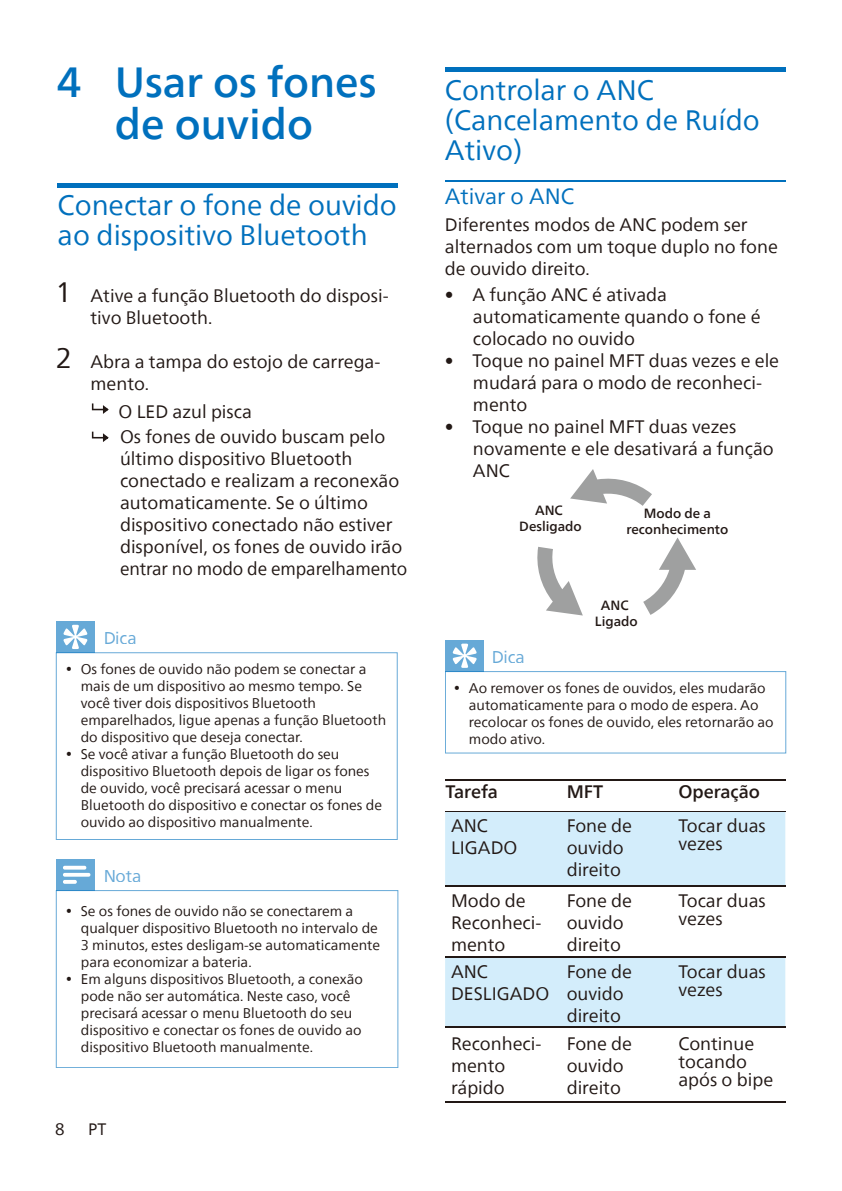
<style>
.page{position:relative;width:842px;height:1191px;background:#fff}
.page>*{position:absolute;margin:0;border:0;box-sizing:border-box;transform-origin:0 0}
.t1{font:500 42px/42px "Neue Frutiger World";color:#0070bd;text-align:center}
.t2{font:28px/30px "Neue Frutiger World";color:#0070bd}
.t3{font:28px "Neue Frutiger World";color:#221815}
.t4{font:22px "Neue Frutiger World";color:#0070bd}
.t5{font:18px/22px "Neue Frutiger World";color:#221815}
.t6{font:500 18px "Neue Frutiger World";color:#221815}
.t7{font:17px "Neue Frutiger World";color:#0070bd}
.t8{font:16.6px "Neue Frutiger World";color:#221815}
.t9{font:14px/17px "Neue Frutiger World";color:#221815}
.t10{font:500 13.4px/16px "Neue Frutiger World";color:#221815;text-align:center}
</style>
<div class="page">
<div style="left:445px;top:812px;width:340px;height:73px;background:#d3edfb"></div>
<hr style="left:445px;top:779px;width:128px;height:1px;background:#221815">
<hr style="left:573px;top:779px;width:108px;height:1px;background:#221815">
<hr style="left:681px;top:779px;width:104px;height:1px;background:#221815">
<hr style="left:445px;top:811px;width:128px;height:1px;background:#221815">
<hr style="left:573px;top:811px;width:108px;height:1px;background:#221815">
<hr style="left:681px;top:811px;width:104px;height:1px;background:#221815">
<hr style="left:445px;top:885px;width:128px;height:1px;background:#221815">
<hr style="left:573px;top:885px;width:108px;height:1px;background:#221815">
<hr style="left:681px;top:885px;width:104px;height:1px;background:#221815">
<div style="left:445px;top:957px;width:340px;height:70px;background:#d3edfb"></div>
<hr style="left:445px;top:956px;width:128px;height:1px;background:#221815">
<hr style="left:573px;top:956px;width:108px;height:1px;background:#221815">
<hr style="left:681px;top:956px;width:104px;height:1px;background:#221815">
<hr style="left:445px;top:1027px;width:128px;height:1px;background:#221815">
<hr style="left:573px;top:1027px;width:108px;height:1px;background:#221815">
<hr style="left:681px;top:1027px;width:104px;height:1px;background:#221815">
<hr style="left:445px;top:1102px;width:128px;height:1px;background:#221815">
<hr style="left:573px;top:1102px;width:108px;height:1px;background:#221815">
<hr style="left:681px;top:1102px;width:104px;height:1px;background:#221815">
<hr style="left:445px;top:67px;width:340px;height:4px;background:#0070bd">
<hr style="left:445px;top:181px;width:340px;height:1px;background:#0070bd">
<svg style="left:643px;top:537px;width:53px;height:78px"></svg>
<svg style="left:570px;top:469px;width:82px;height:37px"></svg>
<svg style="left:537px;top:547px;width:46px;height:68px"></svg>
<hr style="left:58px;top:183px;width:340px;height:4px;background:#0070bd">
<svg style="left:92px;top:403px;width:17px;height:11px"></svg>
<svg style="left:92px;top:431px;width:17px;height:11px"></svg>
<div style="left:56px;top:621px;width:39px;height:31px;background:#66a9d7"></div>
<svg style="left:64px;top:625px;width:23px;height:24px"></svg>
<div style="left:56px;top:859px;width:39px;height:31px;background:#66a9d7"></div>
<svg style="left:63px;top:865px;width:27px;height:18px"></svg>
<div style="left:445px;top:640px;width:39px;height:31px;background:#66a9d7"></div>
<svg style="left:453px;top:643px;width:24px;height:25px"></svg>
<h1 class="t1" style="left:57px;top:62px;width:321px">4 Usar os fones de ouvido</h1>
<h2 class="t2" style="left:58px;top:191px;width:341px">Conectar o fone de ouvido ao dispositivo Bluetooth</h2>
<h2 class="t3" style="left:56px;top:270px;width:18px">1</h2>
<h2 class="t3" style="left:56px;top:336px;width:18px">2</h2>
<p class="t5" style="left:91px;top:285px;width:300px">Ative a função Bluetooth do disposi&shy;tivo Bluetooth.</p>
<p class="t5" style="left:91px;top:351px;width:291px">Abra a tampa do estojo de carrega&shy;mento.</p>
<p class="t5" style="left:119px;top:399px;width:268px;line-height:25.4px">O LED azul pisca<br>Os fones de ouvido buscam pelo</p>
<p class="t5" style="left:120px;top:448px;width:289px">último dispositivo Bluetooth conectado e realizam a reconexão automaticamente. Se o último dispositivo conectado não estiver disponível, os fones de ouvido irão entrar no modo de emparelhamento</p>
<p class="t7" style="left:103px;top:624px;width:35px">Dica</p>
<p class="t9" style="left:81px;top:661px;width:307px;text-indent:-15px">• Os fones de ouvido não podem se conectar a mais de um dispositivo ao mesmo tempo. Se você tiver dois dispositivos Bluetooth emparelhados, ligue apenas a função Bluetooth do dispositivo que deseja conectar.</p>
<p class="t9" style="left:81px;top:746px;width:303px;text-indent:-15px">• Se você ativar a função Bluetooth do seu dispositivo Bluetooth depois de ligar os fones de ouvido, você precisará acessar o menu Bluetooth do dispositivo e conectar os fones de ouvido ao dispositivo manualmente.</p>
<p class="t7" style="left:103px;top:862px;width:40px">Nota</p>
<p class="t9" style="left:81px;top:902px;width:301px;text-indent:-15px">• Se os fones de ouvido não se conectarem a qualquer dispositivo Bluetooth no intervalo de 3 minutos, estes desligam-se automaticamente para economizar a bateria.</p>
<p class="t9" style="left:81px;top:970px;width:284px;text-indent:-15px">• Em alguns dispositivos Bluetooth, a conexão pode não ser automática. Neste caso, você precisará acessar o menu Bluetooth do seu dispositivo e conectar os fones de ouvido ao dispositivo Bluetooth manualmente.</p>
<p class="t8" style="left:55px;top:1116px;width:11px">8</p>
<p class="t8" style="left:88px;top:1116px;width:20px">PT</p>
<h2 class="t2" style="left:445px;top:75px;width:316px">Controlar o ANC (Cancelamento de Ruído<br>Ativo)</h2>
<h3 class="t4" style="left:445px;top:179px;width:131px">Ativar o ANC</h3>
<p class="t5" style="left:445px;top:214px;width:335px">Diferentes modos de ANC podem ser alternados com um toque duplo no fone de ouvido direito.</p>
<p class="t5" style="left:473px;top:283px;width:289px;text-indent:-28px">• A função ANC é ativada automaticamente quando o fone é colocado no ouvido</p>
<p class="t5" style="left:473px;top:349px;width:308px;text-indent:-28px">• Toque no painel MFT duas vezes e ele mudará para o modo de reconheci&shy;mento</p>
<p class="t5" style="left:473px;top:415px;width:302px;text-indent:-28px">• Toque no painel MFT duas vezes novamente e ele desativará a função<br>ANC</p>
<p class="t10" style="left:519px;top:502px;width:64px">ANC<br>Desligado</p>
<p class="t10" style="left:626px;top:505px;width:103px">Modo de a reconhecimento</p>
<p class="t7" style="left:491px;top:643px;width:35px">Dica</p>
<p class="t10" style="left:595px;top:597px;width:44px">ANC<br>Ligado</p>
<p class="t9" style="left:469px;top:679px;width:306px;text-indent:-15px">• Ao remover os fones de ouvidos, eles mudarão automaticamente para o modo de espera. Ao recolocar os fones de ouvido, eles retornarão ao modo ativo.</p>
<p class="t6" style="left:445px;top:777px;width:54px">Tarefa</p>
<p class="t5" style="left:451px;top:815px;width:68px">ANC<br>LIGADO</p>
<p class="t5" style="left:567px;top:815px;width:67px">Fone de ouvido direito</p>
<p class="t5" style="left:567px;top:890px;width:67px">Fone de ouvido direito</p>
<p class="t6" style="left:567px;top:777px;width:38px">MFT</p>
<p class="t6" style="left:678px;top:777px;width:83px">Operação</p>
<p class="t5" style="left:678px;top:817px;width:89px;line-height:18px">Tocar duas vezes</p>
<p class="t5" style="left:451px;top:890px;width:92px">Modo de<br>Reconheci&shy;mento</p>
<p class="t5" style="left:451px;top:960px;width:100px">ANC<br>DESLIGADO</p>
<p class="t5" style="left:567px;top:960px;width:67px">Fone de ouvido direito</p>
<p class="t5" style="left:567px;top:1033px;width:67px">Fone de ouvido direito</p>
<p class="t5" style="left:678px;top:892px;width:89px;line-height:18px">Tocar duas vezes</p>
<p class="t5" style="left:678px;top:962px;width:89px;line-height:18px">Tocar duas vezes</p>
<p class="t5" style="left:451px;top:1033px;width:92px">Reconheci&shy;mento rápido</p>
<p class="t5" style="left:678px;top:1035px;width:96px;line-height:18px">Continue tocando após o bipe</p>
</div>
